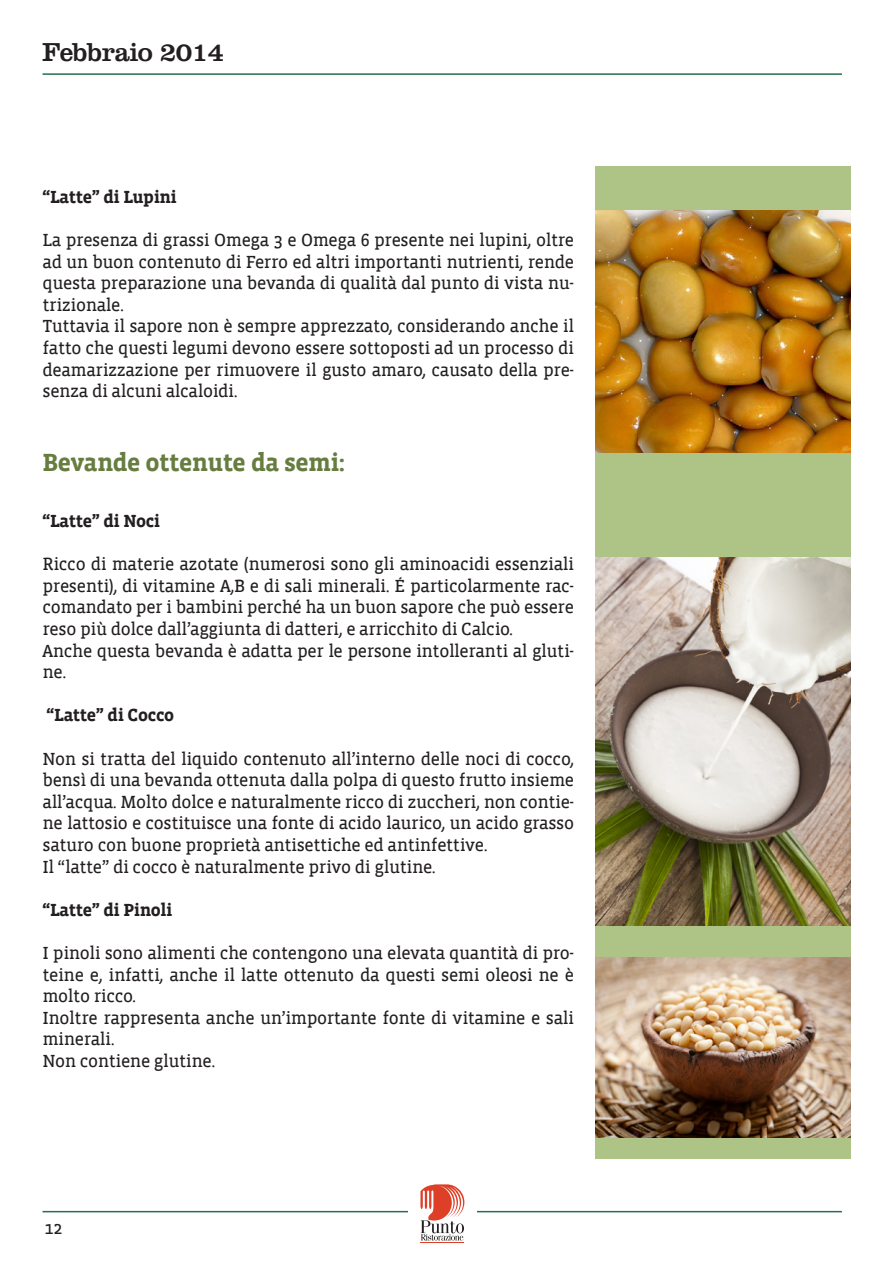
<style>
.page{position:relative;width:893px;height:1263px;background:#fff}
.page>*{position:absolute;margin:0;border:0;box-sizing:border-box;transform-origin:0 0}
.t1{font:27px "Clarendon";letter-spacing:-.02em;color:#231f20}
.Domande{font:700 25.5px "Vista Slab";letter-spacing:-.02em;color:#677d40}
.t2{font:18px/21.6px "Vista Slab Reg";letter-spacing:-.02em;color:#231f20;text-align:justify}
.t3{font:700 18px "Vista Slab";letter-spacing:-.02em;color:#231f20}
</style>
<div class="page">
<hr style="left:43px;top:1211px;width:799px;height:1px;background:#25704b">
<hr style="left:43px;top:73px;width:799px;height:2px;background:#25704b">
<div style="left:408px;top:1182px;width:68px;height:60px;background:#fff"></div>
<hr style="left:421px;top:1242px;width:43px;height:1px;background:#dd3f27">
<svg style="left:420px;top:1184px;width:44px;height:56px"></svg>
<div style="left:595px;top:166px;width:255px;height:992px;background:#adc486"></div>
<img style="left:595px;top:210px;width:255px;height:242px">
<img style="left:595px;top:557px;width:255px;height:368px">
<img style="left:595px;top:957px;width:256px;height:181px">
<h1 class="t1" style="left:43px;top:36px;width:183px">Febbraio 2014</h1>
<p class="t3" style="left:43px;top:187px;width:136px">“Latte” di Lupini</p>
<p class="t2" style="left:43px;top:230px;width:533px">La presenza di grassi Omega 3 e Omega 6 presente nei lupini, oltre ad un buon contenuto di Ferro ed altri importanti nutrienti, rende questa preparazione una bevanda di qualità dal punto di vista nu&shy;trizionale.</p>
<p class="t2" style="left:43px;top:316px;width:533px">Tuttavia il sapore non è sempre apprezzato, considerando anche il fatto che questi legumi devono essere sottoposti ad un processo di deamarizzazione per rimuovere il gusto amaro, causato della pre&shy;senza di alcuni alcaloidi.</p>
<p class="Domande" style="left:43px;top:449px;width:304px">Bevande ottenute da semi:</p>
<p class="t3" style="left:43px;top:512px;width:119px">“Latte” di Noci</p>
<p class="t2" style="left:43px;top:554px;width:533px">Ricco di materie azotate (numerosi sono gli aminoacidi essenziali presenti), di vitamine A,B e di sali minerali. É particolarmente rac&shy;comandato per i bambini perché ha un buon sapore che può essere reso più dolce dall’aggiunta di datteri, e arricchito di Calcio.</p>
<p class="t2" style="left:43px;top:640px;width:533px">Anche questa bevanda è adatta per le persone intolleranti al gluti&shy;ne.</p>
<p class="t3" style="left:47px;top:706px;width:129px">“Latte” di Cocco</p>
<p class="t2" style="left:43px;top:748px;width:533px">Non si tratta del liquido contenuto all’interno delle noci di cocco, bensì di una bevanda ottenuta dalla polpa di questo frutto insieme all’acqua. Molto dolce e naturalmente ricco di zuccheri, non contie&shy;ne lattosio e costituisce una fonte di acido laurico, un acido grasso saturo con buone proprietà antisettiche ed antinfettive.</p>
<p class="t2" style="left:43px;top:856px;width:395px">Il “latte” di cocco è naturalmente privo di glutine.</p>
<p class="t3" style="left:43px;top:900px;width:131px">“Latte” di Pinoli</p>
<p class="t2" style="left:43px;top:943px;width:533px">I pinoli sono alimenti che contengono una elevata quantità di pro&shy;teine e, infatti, anche il latte ottenuto da questi semi oleosi ne è molto ricco.</p>
<p class="t2" style="left:43px;top:1007px;width:533px">Inoltre rappresenta anche un’importante fonte di vitamine e sali minerali.</p>
<p class="t2" style="left:43px;top:1051px;width:174px">Non contiene glutine.</p>
<p class="t2" style="left:45px;top:1218px;width:20px">12</p>
</div>
